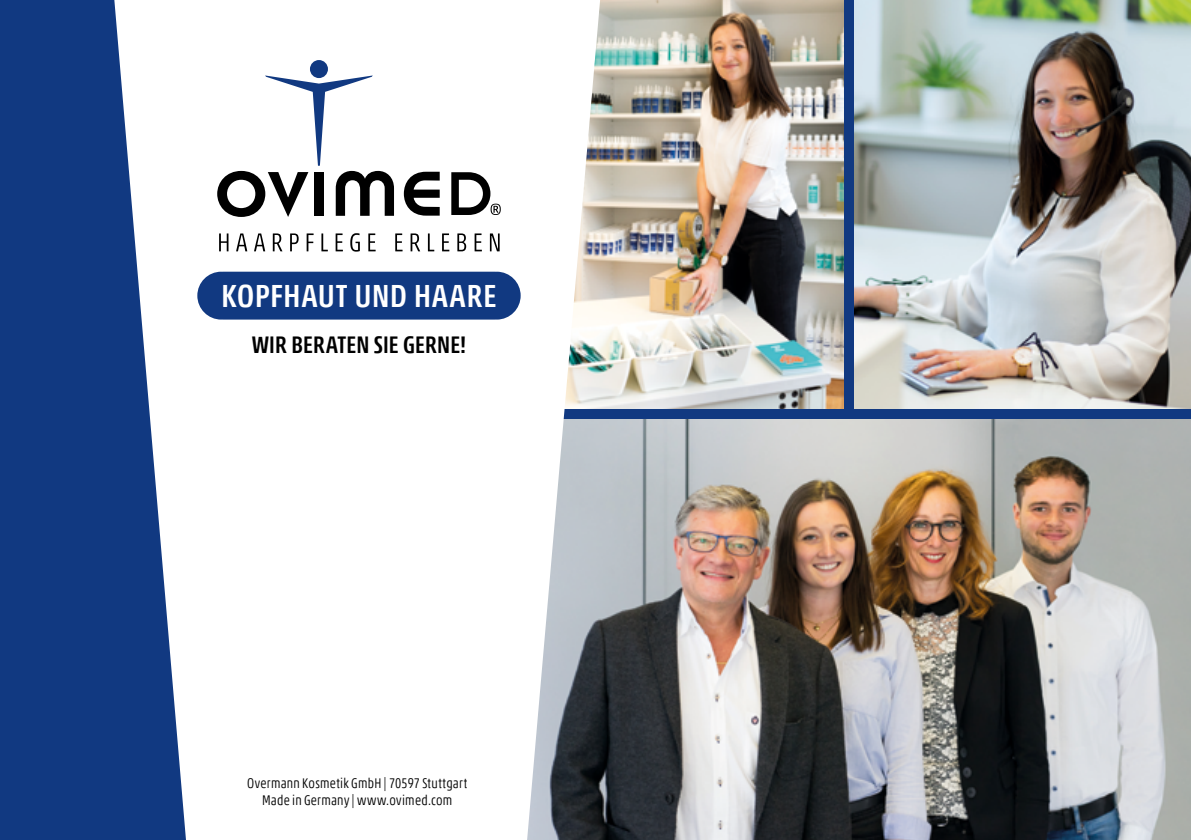
<style>
.page{position:relative;width:1191px;height:840px;background:#fff}
.page>*{position:absolute;margin:0;border:0;box-sizing:border-box;transform-origin:0 0}
.t1{font:500 condensed 32px "Akko Pro";letter-spacing:.025em;color:#fff}
.t2{font:500 condensed 24px "Akko Pro";letter-spacing:.005em;color:#000}
.t3{font:300 condensed 14px/16.8px "Akko Pro";letter-spacing:.02em;color:#000;text-align:center}
</style>
<div class="page">
<div style="left:0;top:0;width:1191px;height:839px;background:#113981"></div>
<img style="left:600px;top:420px;width:591px;height:419px">
<img style="left:600px;top:0;width:243px;height:408px">
<img style="left:855px;top:0;width:336px;height:408px">
<svg style="left:114px;top:0;width:486px;height:839px;background:#e1e5ec"></svg>
<svg style="left:404px;top:172px;width:36px;height:43px;background:#636363"></svg>
<div style="left:310px;top:60px;width:18px;height:18px;background:#113981;border-radius:50%"></div>
<svg style="left:217px;top:75px;width:177px;height:142px;background:#cfd1d4"></svg>
<svg style="left:219px;top:233px;width:280px;height:18px;background:#cacaca"></svg>
<svg style="left:451px;top:172px;width:50px;height:43px;background:#8e8e8e"></svg>
<svg style="left:197px;top:271px;width:323px;height:48px"></svg>
<h1 class="t1" style="left:221px;top:276px;width:277px">KOPFHAUT UND HAARE</h1>
<h2 class="t2" style="left:252px;top:330px;width:216px">WIR BERATEN SIE GERNE!</h2>
<p class="t3" style="left:247px;top:774px;width:221px">Overmann Kosmetik GmbH | 70597 Stuttgart<br>Made in Germany | www.ovimed.com</p>
</div>
